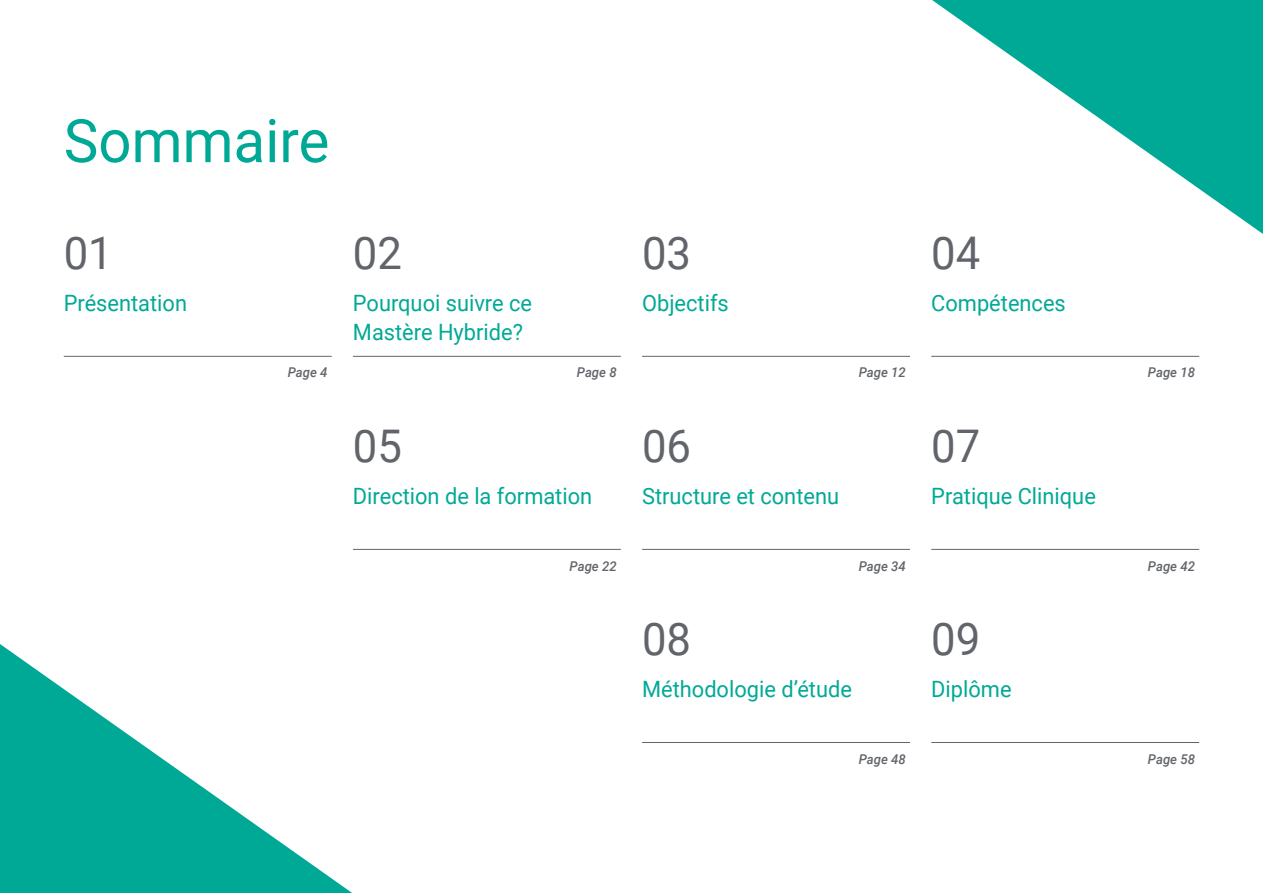
<style>
.page{position:relative;width:1263px;height:893px;background:#fff}
.page>*{position:absolute;margin:0;border:0;box-sizing:border-box;transform-origin:0 0}
.t1{font:60px "Roboto";color:#00a996}
.t2{font:45px "Roboto";color:#61646a}
.t3{font:22.5px/28.5px "Roboto";color:#00a996}
.t4{font:italic 500 13.5px "Roboto";color:#61646a}
</style>
<div class="page">
<svg style="left:0;top:644px;width:352px;height:249px"></svg>
<svg style="left:932px;top:0;width:331px;height:234px"></svg>
<hr style="left:353px;top:356px;width:268px;height:1px;background:#61646a">
<hr style="left:642px;top:356px;width:268px;height:1px;background:#61646a">
<hr style="left:931px;top:356px;width:268px;height:1px;background:#61646a">
<hr style="left:642px;top:549px;width:268px;height:1px;background:#61646a">
<hr style="left:353px;top:549px;width:268px;height:1px;background:#61646a">
<hr style="left:931px;top:549px;width:268px;height:1px;background:#61646a">
<hr style="left:642px;top:742px;width:268px;height:1px;background:#61646a">
<hr style="left:931px;top:742px;width:268px;height:1px;background:#61646a">
<hr style="left:64px;top:356px;width:268px;height:1px;background:#61646a">
<h1 class="t1" style="left:64px;top:99px;width:267px">Sommaire</h1>
<h2 class="t2" style="left:64px;top:221px;width:51px">01</h2>
<p class="t3" style="left:64px;top:288px;width:125px">Présentation</p>
<p class="t4" style="left:288px;top:363px;width:41px">Page 4</p>
<h2 class="t2" style="left:353px;top:221px;width:51px">02</h2>
<h2 class="t2" style="left:642px;top:221px;width:51px">03</h2>
<h2 class="t2" style="left:931px;top:221px;width:51px">04</h2>
<p class="t3" style="left:353px;top:288px;width:181px">Pourquoi suivre ce<br>Mastère Hybride?</p>
<p class="t3" style="left:642px;top:288px;width:88px">Objectifs</p>
<p class="t3" style="left:931px;top:288px;width:136px">Compétences</p>
<p class="t4" style="left:577px;top:363px;width:41px">Page 8</p>
<p class="t4" style="left:859px;top:363px;width:48px">Page 12</p>
<p class="t4" style="left:1148px;top:363px;width:48px">Page 18</p>
<h2 class="t2" style="left:353px;top:414px;width:51px">05</h2>
<h2 class="t2" style="left:642px;top:414px;width:51px">06</h2>
<h2 class="t2" style="left:931px;top:414px;width:51px">07</h2>
<p class="t3" style="left:353px;top:481px;width:241px">Direction de la formation</p>
<p class="t3" style="left:642px;top:481px;width:198px">Structure et contenu</p>
<p class="t3" style="left:931px;top:481px;width:166px">Pratique Clinique</p>
<p class="t4" style="left:570px;top:556px;width:48px">Page 22</p>
<p class="t4" style="left:859px;top:556px;width:48px">Page 34</p>
<h2 class="t2" style="left:642px;top:607px;width:51px">08</h2>
<h2 class="t2" style="left:931px;top:607px;width:51px">09</h2>
<p class="t3" style="left:642px;top:674px;width:211px">Méthodologie d’étude</p>
<p class="t3" style="left:931px;top:674px;width:82px">Diplôme</p>
<p class="t4" style="left:1148px;top:556px;width:48px">Page 42</p>
<p class="t4" style="left:859px;top:749px;width:48px">Page 48</p>
<p class="t4" style="left:1148px;top:749px;width:48px">Page 58</p>
</div>
